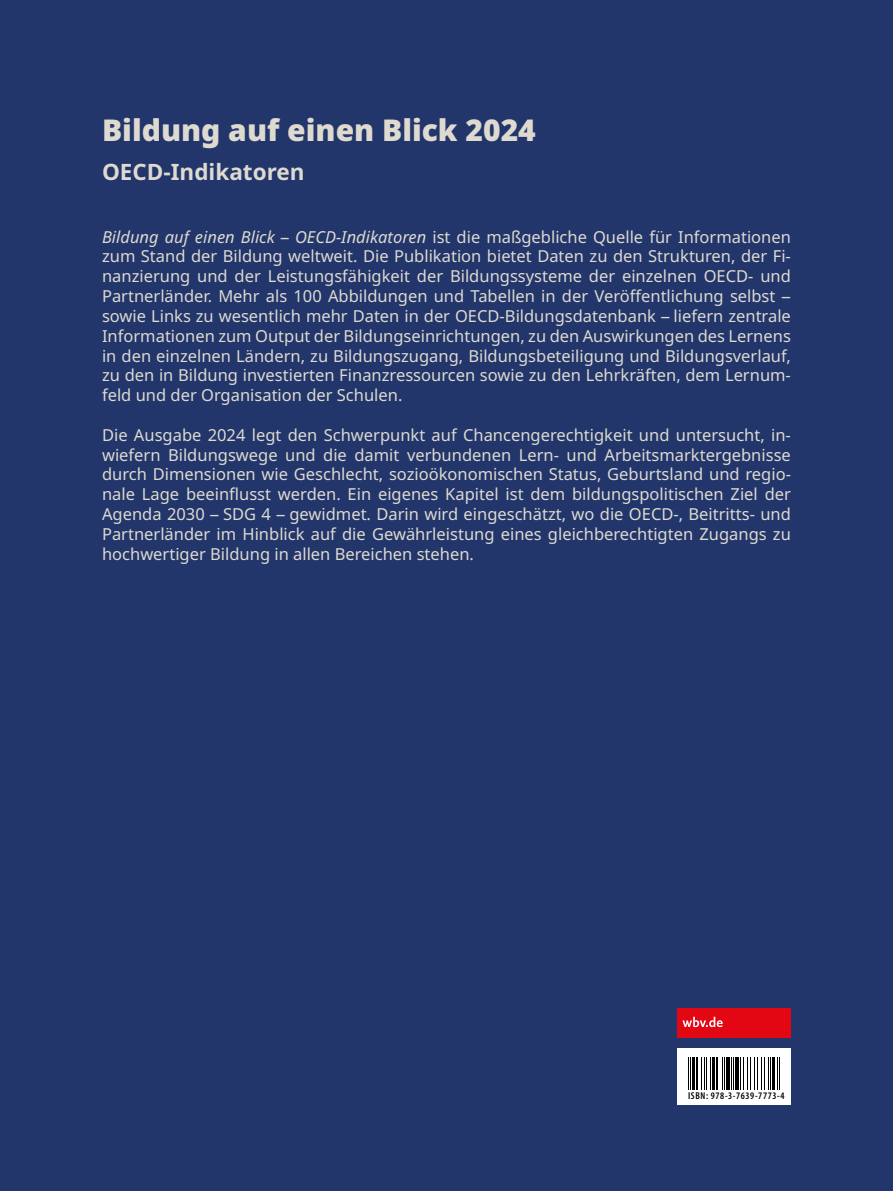
<style>
.page{position:relative;width:893px;height:1191px;background:#22366c}
.page>*{position:absolute;margin:0;border:0;box-sizing:border-box;transform-origin:0 0}
.t1{font:900 30px "Noto Sans";color:#dedacf}
.t2{font:700 22.5px "Noto Sans";color:#dedacf}
.t3{font:16.5px/19.8px "Noto Sans";color:#dedacf;text-align:justify}
.t4{font:600 condensed 10.05px "Myriad Pro Light Cond";letter-spacing:.06em;color:#000}
.s1{font-style:italic}
</style>
<div class="page">
<div style="left:678px;top:1048px;width:113px;height:57px;background:#fff"></div>
<hr style="left:688px;top:1056px;width:1px;height:33px;background:#000">
<hr style="left:690px;top:1056px;width:1px;height:33px;background:#000">
<hr style="left:692px;top:1056px;width:3px;height:33px;background:#000">
<hr style="left:696px;top:1056px;width:2px;height:33px;background:#000">
<hr style="left:701px;top:1056px;width:1px;height:33px;background:#000">
<hr style="left:704px;top:1056px;width:1px;height:33px;background:#000">
<hr style="left:706px;top:1056px;width:1px;height:33px;background:#000">
<hr style="left:710px;top:1056px;width:1px;height:33px;background:#000">
<hr style="left:712px;top:1056px;width:3px;height:33px;background:#000">
<hr style="left:716px;top:1056px;width:2px;height:33px;background:#000">
<hr style="left:722px;top:1056px;width:1px;height:33px;background:#000">
<hr style="left:724px;top:1056px;width:1px;height:33px;background:#000">
<hr style="left:726px;top:1056px;width:4px;height:33px;background:#000">
<hr style="left:731px;top:1056px;width:1px;height:33px;background:#000">
<hr style="left:733px;top:1056px;width:1px;height:33px;background:#000">
<hr style="left:735px;top:1056px;width:1px;height:33px;background:#000">
<hr style="left:736px;top:1056px;width:3px;height:33px;background:#000">
<hr style="left:740px;top:1056px;width:1px;height:33px;background:#000">
<hr style="left:743px;top:1056px;width:1px;height:33px;background:#000">
<hr style="left:747px;top:1056px;width:1px;height:33px;background:#000">
<hr style="left:750px;top:1056px;width:1px;height:33px;background:#000">
<hr style="left:754px;top:1056px;width:1px;height:33px;background:#000">
<hr style="left:757px;top:1056px;width:1px;height:33px;background:#000">
<hr style="left:761px;top:1056px;width:1px;height:33px;background:#000">
<hr style="left:764px;top:1056px;width:1px;height:33px;background:#000">
<hr style="left:768px;top:1056px;width:1px;height:33px;background:#000">
<hr style="left:770px;top:1056px;width:1px;height:33px;background:#000">
<hr style="left:772px;top:1056px;width:3px;height:33px;background:#000">
<hr style="left:777px;top:1056px;width:1px;height:33px;background:#000">
<hr style="left:779px;top:1056px;width:1px;height:33px;background:#000">
<div style="left:678px;top:1008px;width:113px;height:29px;background:#e30613"></div>
<svg style="left:682px;top:1016px;width:41px;height:11px"></svg>
<h1 class="t1" style="left:102px;top:113px;width:435px">Bildung auf einen Blick 2024</h1>
<h2 class="t2" style="left:102px;top:159px;width:204px">OECD-Indikatoren</h2>
<p class="t3" style="left:102px;top:227px;width:690px"><span class="s1">Bildung auf einen Blick – OECD-Indikatoren</span> ist die maßgebliche Quelle für Informationen zum Stand der Bildung weltweit. Die Publikation bietet Daten zu den Strukturen, der Fi&shy;nanzierung und der Leistungsfähigkeit der Bildungssysteme der einzelnen OECD- und Partnerländer. Mehr als 100 Abbildungen und Tabellen in der Veröffentlichung selbst – sowie Links zu wesentlich mehr Daten in der OECD-Bildungsdatenbank – liefern zentrale Informationen zum Output der Bildungseinrichtungen, zu den Auswirkungen des Lernens in den einzelnen Ländern, zu Bildungszugang, Bildungsbeteiligung und Bildungsverlauf, zu den in Bildung investierten Finanzressourcen sowie zu den Lehrkräften, dem Lernum&shy;feld und der Organisation der Schulen.</p>
<p class="t3" style="left:102px;top:425px;width:690px">Die Ausgabe 2024 legt den Schwerpunkt auf Chancengerechtigkeit und untersucht, in&shy;wiefern Bildungswege und die damit verbundenen Lern- und Arbeitsmarktergebnisse durch Dimensionen wie Geschlecht, sozioökonomischen Status, Geburtsland und regio&shy;nale Lage beeinflusst werden. Ein eigenes Kapitel ist dem bildungspolitischen Ziel der Agenda 2030 – SDG 4 – gewidmet. Darin wird eingeschätzt, wo die OECD-, Beitritts- und Partnerländer im Hinblick auf die Gewährleistung eines gleichberechtigten Zugangs zu hochwertiger Bildung in allen Bereichen stehen.</p>
<p class="t4" style="left:688px;top:1089px;width:98px">ISBN: 978-3-7639-7773-4</p>
</div>
